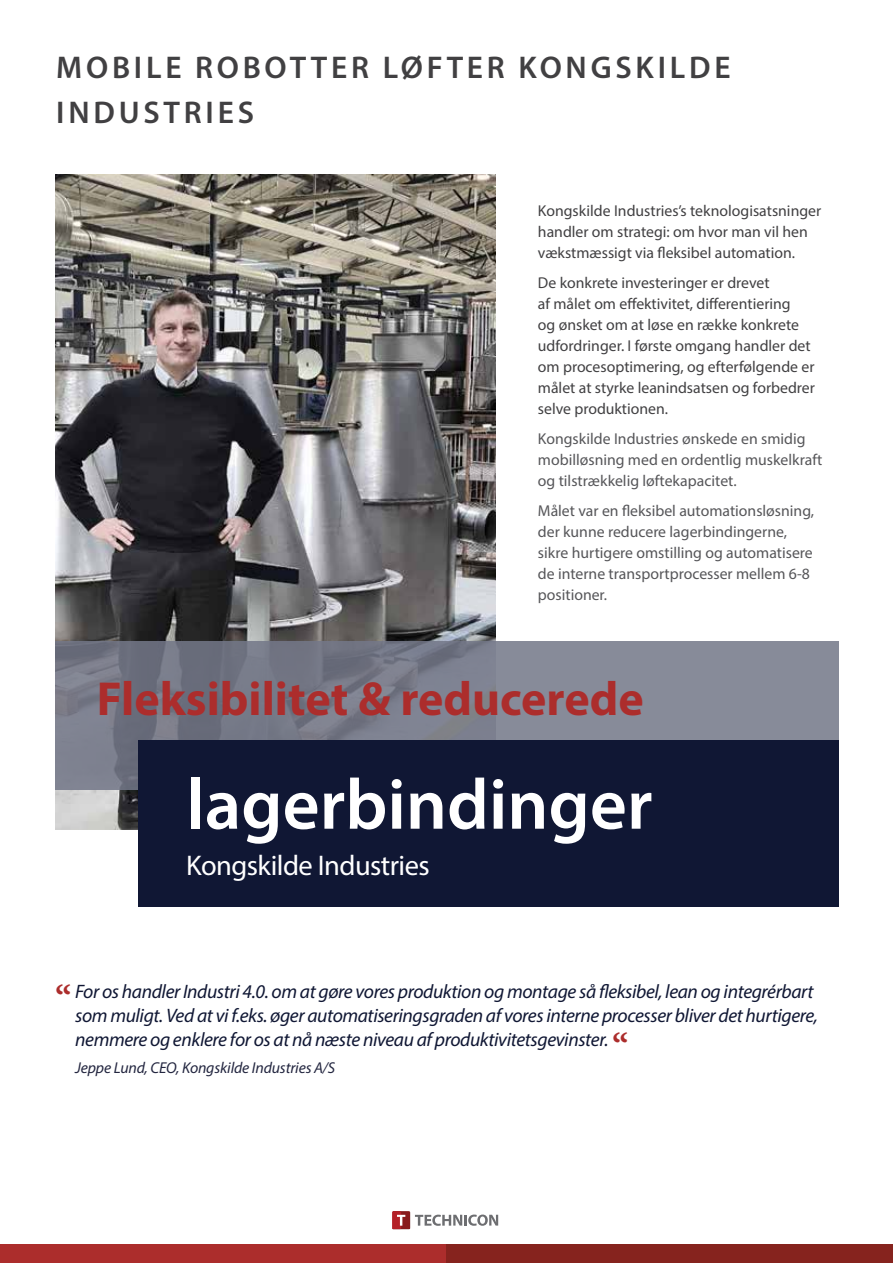
<style>
.page{position:relative;width:893px;height:1263px;background:#fff}
.page>*{position:absolute;margin:0;border:0;box-sizing:border-box;transform-origin:0 0}
.t1{font:600 72px "Myriad Pro";color:#fff}
.t2{font:700 48px "Myriad Pro";color:#ac2d2c}
.t3{font:700 36px "Minion Pro";color:#ac2d2c}
.t4{font:600 31.5px/45px "Myriad Pro";letter-spacing:.12em;color:#414042}
.t5{font:28.5px "Myriad Pro";letter-spacing:-.02em;color:#fff}
.t6{font:italic 19.5px/24px "Myriad Pro";letter-spacing:-.02em;color:#101734}
.t7{font:15.75px/21px "Myriad Pro";color:#414042}
.t8{font:15.75px/21px "Myriad Pro";color:#565659}
.t9{font:italic 15.75px "Myriad Pro";letter-spacing:-.01em;color:#232640}
</style>
<div class="page">
<div style="left:0;top:1244px;width:447px;height:19px;background:#ac2d2c"></div>
<div style="left:446px;top:1244px;width:447px;height:19px;background:#86231e"></div>
<img style="left:56px;top:174px;width:440px;height:655px">
<svg style="left:415px;top:1214px;width:83px;height:12px"></svg>
<div style="left:392px;top:1211px;width:18px;height:18px;background:#891a1c"></div>
<svg style="left:392px;top:1211px;width:13px;height:18px"></svg>
<svg style="left:55px;top:641px;width:783px;height:149px;background:#7c7f8e"></svg>
<div style="left:138px;top:740px;width:701px;height:167px;background:#101734"></div>
<h3 class="t4" style="left:56px;top:44px;width:676px">MOBILE ROBOTTER LØFTER KONGSKILDE<br>INDUSTRIES</h3>
<p class="t7" style="left:538px;top:200px;width:285px">Kongskilde Industries’s teknologisatsninger handler om strategi: om hvor man vil hen vækstmæssigt via fleksibel automation.</p>
<p class="t7" style="left:538px;top:272px;width:279px">De konkrete investeringer er drevet<br>af målet om effektivitet, differentiering<br>og ønsket om at løse en række konkrete udfordringer. I første omgang handler det om procesoptimering, og efterfølgende er målet at styrke leanindsatsen og forbedrer selve produktionen.</p>
<p class="t8" style="left:538px;top:428px;width:286px">Kongskilde Industries ønskede en smidig mobilløsning med en ordentlig muskelkraft og tilstrækkelig løftekapacitet.</p>
<p class="t8" style="left:538px;top:500px;width:278px">Målet var en fleksibel automationsløsning, der kunne reducere lagerbindingerne, sikre hurtigere omstilling og automatisere de interne transportprocesser mellem 6-8 positioner.</p>
<h2 class="t2" style="left:97px;top:667px;width:549px">Fleksibilitet &amp; reducerede</h2>
<h1 class="t1" style="left:186px;top:759px;width:468px">lagerbindinger</h1>
<h3 class="t5" style="left:186px;top:848px;width:245px">Kongskilde Industries</h3>
<h3 class="t3" style="left:56px;top:973px;width:18px">“</h3>
<p class="t6" style="left:75px;top:979px;width:744px">For os handler Industri 4.0. om at gøre vores produktion og montage så fleksibel, lean og integrérbart som muligt. Ved at vi f.eks. øger automatiseringsgraden af vores interne processer bliver det hurtigere, nemmere og enklere for os at nå næste niveau af produktivitetsgevinster.</p>
<p class="t9" style="left:75px;top:1058px;width:262px">Jeppe Lund, CEO, Kongskilde Industries A/S</p>
<h3 class="t3" style="left:612px;top:1021px;width:18px">“</h3>
</div>
